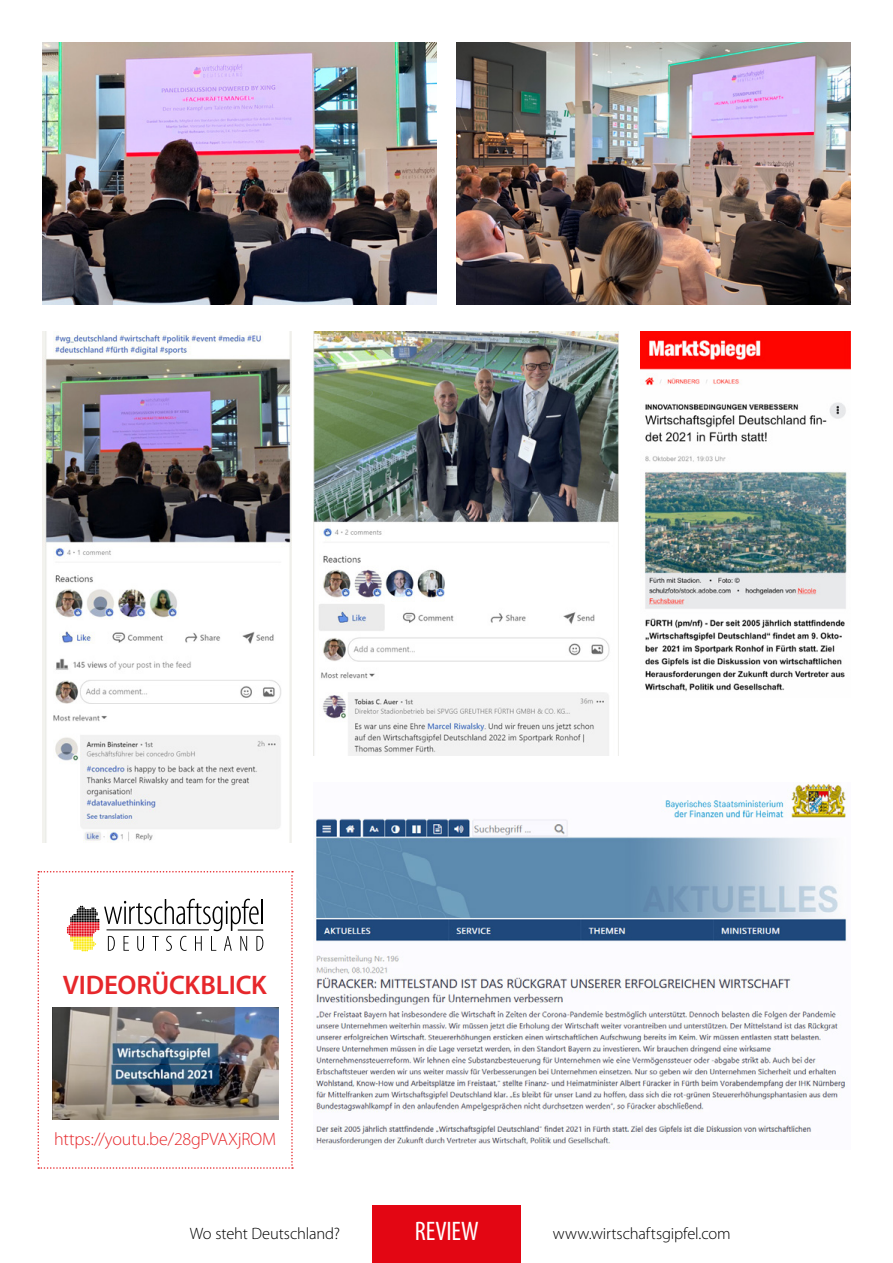
<style>
.page{position:relative;width:893px;height:1263px;background:#fff}
.page>*{position:absolute;margin:0;border:0;box-sizing:border-box;transform-origin:0 0}
.t1{font:600 26.85px "Myriad Pro";letter-spacing:-.005em;color:#e6272b}
.t2{font:condensed 26.85px "Myriad Pro";letter-spacing:-.005em;color:#fff}
.t3{font:300 18px "Myriad Pro";letter-spacing:-.01em;color:#e6272b}
.t4{font:300 16.5px "Myriad Pro";letter-spacing:-.01em;color:#000}
</style>
<div class="page">
<div style="left:372px;top:1206px;width:149px;height:57px;background:#e30613"></div>
<img style="left:457px;top:43px;width:393px;height:262px">
<img style="left:43px;top:43px;width:393px;height:262px">
<img style="left:313px;top:332px;width:306px;height:423px">
<img style="left:43px;top:332px;width:249px;height:510px">
<img style="left:640px;top:332px;width:210px;height:360px">
<img style="left:315px;top:783px;width:532px;height:363px">
<svg style="left:38px;top:871px;width:255px;height:298px"></svg>
<img style="left:52px;top:1008px;width:226px;height:111px">
<h1 class="t1" style="left:63px;top:968px;width:206px">VIDEORÜCKBLICK</h1>
<p class="t3" style="left:54px;top:1129px;width:224px">https://youtu.be/28gPVAXjROM</p>
<p class="t4" style="left:190px;top:1224px;width:152px">Wo steht Deutschland?</p>
<h1 class="t2" style="left:415px;top:1215px;width:65px">REVIEW</h1>
<p class="t4" style="left:553px;top:1224px;width:179px">www.wirtschaftsgipfel.com</p>
</div>
